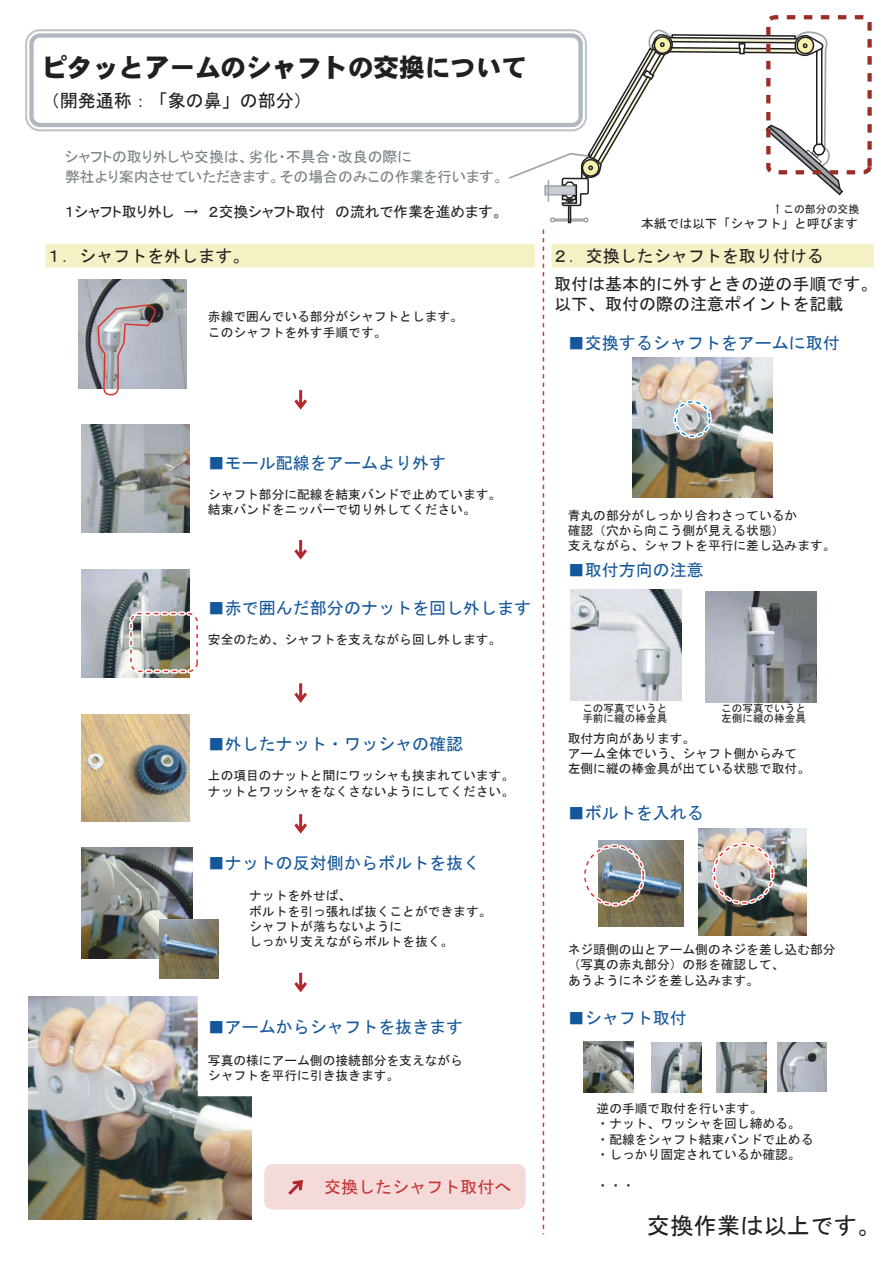
<style>
.page{position:relative;width:893px;height:1263px;background:#fff}
.page>*{position:absolute;margin:0;border:0;box-sizing:border-box;transform-origin:0 0}
.t1{font:25.5px "DF Gothic EB WIN RKSJ H";color:#231f20}
.t2{font:23.4px "MS Gothic";color:#231f20}
.t3{font:18px "MS Gothic";color:#231f20}
.t4{font:16.95px "MS Gothic";color:#14579a}
.t5{font:16.95px/20.4px "MS Gothic";color:#231f20}
.t6{font:16.95px "MS Gothic";color:#c83332}
.t7{font:14.85px/19.2px "MS P Gothic";color:#778084}
.t8{font:14.85px "MS P Gothic";color:#231f20}
.t9{font:12.75px/15.3px "MS Gothic";color:#231f20}
.t10{font:10.95px "MS Gothic";color:#231f20}
.t11{font:10.65px/10.6px "MS Gothic";color:#231f20}
</style>
<div class="page">
<svg style="left:28px;top:125px;width:481px;height:4px"></svg>
<svg style="left:25px;top:29px;width:484px;height:94px"></svg>
<svg style="left:27px;top:31px;width:482px;height:94px"></svg>
<img style="left:29px;top:996px;width:223px;height:223px">
<div style="left:198px;top:990px;width:67px;height:106px;background:#fff"></div>
<div style="left:45px;top:244px;width:490px;height:24px;background:#f4f1c4"></div>
<img style="left:78px;top:280px;width:108px;height:108px">
<img style="left:571px;top:590px;width:111px;height:111px">
<img style="left:82px;top:425px;width:108px;height:107px">
<img style="left:82px;top:569px;width:108px;height:108px">
<img style="left:82px;top:714px;width:108px;height:108px">
<img style="left:81px;top:847px;width:111px;height:111px">
<img style="left:160px;top:919px;width:58px;height:59px">
<img style="left:705px;top:592px;width:111px;height:111px">
<svg style="left:509px;top:29px;width:52px;height:150px"></svg>
<div style="left:545px;top:186px;width:30px;height:9px;background:#caced4"></div>
<div style="left:544px;top:185px;width:32px;height:11px;border:2px solid #9ea5ab"></div>
<svg style="left:547px;top:180px;width:3px;height:22px"></svg>
<div style="left:553px;top:218px;width:33px;height:4px;border:2px solid #9ea5ab"></div>
<svg style="left:550px;top:217px;width:5px;height:5px"></svg>
<svg style="left:561px;top:15px;width:311px;height:208px"></svg>
<div style="left:552px;top:244px;width:322px;height:24px;background:#f4f1c4"></div>
<svg style="left:97px;top:304px;width:59px;height:92px;background:#b8b0b7"></svg>
<svg style="left:294px;top:390px;width:13px;height:20px"></svg>
<svg style="left:294px;top:540px;width:13px;height:19px"></svg>
<svg style="left:294px;top:683px;width:13px;height:20px"></svg>
<svg style="left:294px;top:814px;width:13px;height:20px"></svg>
<svg style="left:294px;top:973px;width:13px;height:19px"></svg>
<div style="left:264px;top:1164px;width:262px;height:45px;background:#f4dbda"></div>
<img style="left:127px;top:609px;width:71px;height:62px">
<img style="left:633px;top:358px;width:139px;height:139px">
<div style="left:673px;top:400px;width:39px;height:38px;border:4px dashed #fff;border-radius:50%"></div>
<div style="left:674px;top:401px;width:36px;height:36px;border:2px dashed #008fd4;border-radius:50%"></div>
<img style="left:698px;top:828px;width:108px;height:108px">
<img style="left:598px;top:841px;width:86px;height:85px">
<div style="left:583px;top:844px;width:62px;height:63px;border:4px dashed #fff;border-radius:50%"></div>
<div style="left:584px;top:845px;width:60px;height:60px;border:2px dashed #e3342c;border-radius:50%"></div>
<div style="left:712px;top:842px;width:62px;height:63px;border:4px dashed #fff;border-radius:50%"></div>
<div style="left:713px;top:844px;width:60px;height:60px;border:2px dashed #e3342c;border-radius:50%"></div>
<img style="left:583px;top:1042px;width:51px;height:50px">
<img style="left:652px;top:1042px;width:49px;height:50px">
<img style="left:716px;top:1042px;width:50px;height:50px">
<img style="left:777px;top:1042px;width:50px;height:50px">
<svg style="left:542px;top:229px;width:3px;height:1006px"></svg>
<h1 class="t1" style="left:42px;top:55px;width:486px">ピタッとアームのシャフトの交換について</h1>
<h3 class="t3" style="left:42px;top:91px;width:272px">（開発通称：「象の鼻」の部分）</h3>
<p class="t7" style="left:65px;top:147px;width:440px">シャフトの取り外しや交換は、劣化・不具合・改良の際に<br>弊社より案内させていただきます。その場合のみこの作業を行います。</p>
<p class="t8" style="left:65px;top:204px;width:440px">１シャフト取り外し　→　２交換シャフト取付　の流れで作業を進めます。</p>
<p class="t10" style="left:772px;top:204px;width:89px">↑この部分の交換</p>
<p class="t9" style="left:641px;top:216px;width:218px">本紙では以下「シャフト」と呼びます</p>
<h3 class="t5" style="left:45px;top:246px;width:206px">１．シャフトを外します。</h3>
<h3 class="t5" style="left:552px;top:246px;width:274px">２．交換したシャフトを取り付ける</h3>
<p class="t9" style="left:208px;top:309px;width:257px">赤線で囲んでいる部分がシャフトとします。このシャフトを外す手順です。</p>
<h3 class="t5" style="left:554px;top:273px;width:325px">取付は基本的に外すときの逆の手順です。以下、取付の際の注意ポイントを記載</h3>
<h3 class="t4" style="left:568px;top:334px;width:274px">■交換するシャフトをアームに取付</h3>
<h3 class="t4" style="left:208px;top:454px;width:240px">■モール配線をアームより外す</h3>
<p class="t9" style="left:208px;top:487px;width:295px">シャフト部分に配線を結束バンドで止めています。結束バンドをニッパーで切り外してください。</p>
<h3 class="t4" style="left:208px;top:599px;width:325px">■赤で囲んだ部分のナットを回し外します</h3>
<p class="t9" style="left:208px;top:632px;width:295px">安全のため、シャフトを支えながら回し外します。</p>
<h3 class="t4" style="left:208px;top:736px;width:257px">■外したナット・ワッシャの確認</h3>
<p class="t9" style="left:208px;top:768px;width:308px">上の項目のナットと間にワッシャも挟まれています。ナットとワッシャをなくさないようにしてください。</p>
<h3 class="t4" style="left:208px;top:854px;width:274px">■ナットの反対側からボルトを抜く</h3>
<p class="t9" style="left:249px;top:888px;width:244px">ナットを外せば、<br>ボルトを引っ張れば抜くことができます。シャフトが落ちないように<br>しっかり支えながらボルトを抜く。</p>
<h3 class="t4" style="left:208px;top:1019px;width:257px">■アームからシャフトを抜きます</h3>
<p class="t9" style="left:208px;top:1052px;width:257px">写真の様にアーム側の接続部分を支えながらシャフトを平行に引き抜きます。</p>
<h3 class="t6" style="left:324px;top:1178px;width:189px">交換したシャフト取付へ</h3>
<p class="t9" style="left:568px;top:507px;width:269px">青丸の部分がしっかり合わさっているか<br>確認（穴から向こう側が見える状態）<br>支えながら、シャフトを平行に差し込みます。</p>
<h3 class="t4" style="left:568px;top:562px;width:138px">■取付方向の注意</h3>
<p class="t11" style="left:582px;top:702px;width:87px">この写真でいうと手前に縦の棒金具</p>
<p class="t11" style="left:721px;top:702px;width:87px">この写真でいうと左側に縦の棒金具</p>
<p class="t9" style="left:568px;top:730px;width:244px">取付方向があります。<br>アーム全体でいう、シャフト側からみて左側に縦の棒金具が出ている状態で取付。</p>
<h3 class="t4" style="left:568px;top:804px;width:138px">■ボルトを入れる</h3>
<p class="t9" style="left:568px;top:942px;width:269px">ネジ頭側の山とアーム側のネジを差し込む部分（写真の赤丸部分）の形を確認して、<br>あうようにネジを差し込みます。</p>
<h3 class="t4" style="left:568px;top:1009px;width:121px">■シャフト取付</h3>
<p class="t9" style="left:597px;top:1101px;width:218px">逆の手順で取付を行います。<br>・ナット、ワッシャを回し締める。・配線をシャフト結束バンドで止める・しっかり固定されているか確認。</p>
<p class="t9" style="left:597px;top:1177px;width:40px">・・・</p>
<h2 class="t2" style="left:647px;top:1214px;width:235px">交換作業は以上です。</h2>
</div>
